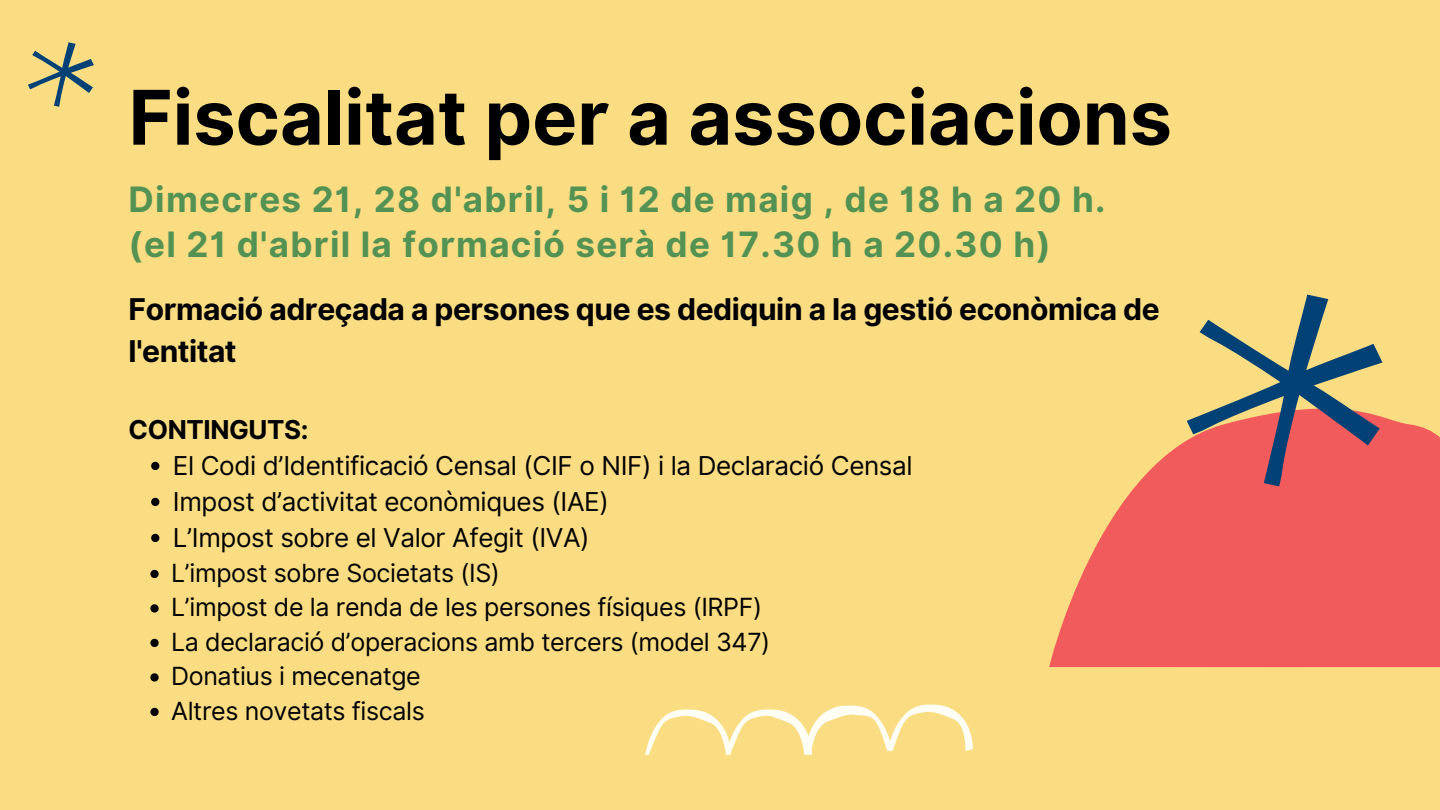
<style>
.page{position:relative;width:1440px;height:810px;background:#fadd83}
.page>*{position:absolute;margin:0;border:0;box-sizing:border-box;transform-origin:0 0}
.t1{font:700 75.4px "Inter";color:#000}
.t2{font:700 35px "Inter";letter-spacing:.035em;color:#549254}
.t3{font:700 30px/42px "Inter";letter-spacing:-.015em;color:#000}
.t4{font:26px "Inter";letter-spacing:-.015em;color:#000}
.t5{font:700 26px "Inter";letter-spacing:-.015em;color:#000}
.t6{font:25px "Inter";letter-spacing:-.015em;color:#000}
</style>
<div class="page">
<svg style="left:151px;top:462px;width:8px;height:8px"></svg>
<svg style="left:151px;top:498px;width:8px;height:8px"></svg>
<svg style="left:151px;top:534px;width:8px;height:8px"></svg>
<svg style="left:150px;top:570px;width:9px;height:8px"></svg>
<svg style="left:150px;top:604px;width:9px;height:9px"></svg>
<svg style="left:150px;top:639px;width:9px;height:8px"></svg>
<svg style="left:150px;top:673px;width:9px;height:9px"></svg>
<svg style="left:150px;top:708px;width:9px;height:8px"></svg>
<svg style="left:645px;top:704px;width:328px;height:51px"></svg>
<svg style="left:28px;top:42px;width:66px;height:65px"></svg>
<svg style="left:1049px;top:417px;width:391px;height:250px;fill:#f15b5b"></svg>
<svg style="left:1187px;top:295px;width:195px;height:191px"></svg>
<p class="t1" style="left:129px;top:72px;width:1045px">Fiscalitat per a associacions</p>
<p class="t2" style="left:129px;top:178px;width:979px">Dimecres 21, 28 d'abril, 5 i 12 de maig , de 18 h a 20 h.</p>
<p class="t2" style="left:129px;top:223px;width:924px">(el 21 d'abril la formació serà de 17.30 h a 20.30 h)</p>
<p class="t3" style="left:129px;top:288px;width:1033px">Formació adreçada a persones que es dediquin a la gestió econòmica de l'entitat</p>
<p class="t5" style="left:129px;top:414px;width:181px">CONTINGUTS:</p>
<p class="t4" style="left:173px;top:450px;width:741px">El Codi d’Identificació Censal (CIF o NIF) i la Declaració Censal</p>
<p class="t4" style="left:173px;top:486px;width:437px">Impost d’activitat econòmiques (IAE)</p>
<p class="t4" style="left:173px;top:522px;width:418px">L’Impost sobre el Valor Afegit (IVA)</p>
<p class="t6" style="left:171px;top:558px;width:330px">L’impost sobre Societats (IS)</p>
<p class="t6" style="left:171px;top:592px;width:592px">L’impost de la renda de les persones físiques (IRPF)</p>
<p class="t6" style="left:171px;top:627px;width:601px">La declaració d’operacions amb tercers (model 347)</p>
<p class="t6" style="left:171px;top:661px;width:251px">Donatius i mecenatge</p>
<p class="t6" style="left:171px;top:696px;width:255px">Altres novetats fiscals</p>
</div>
